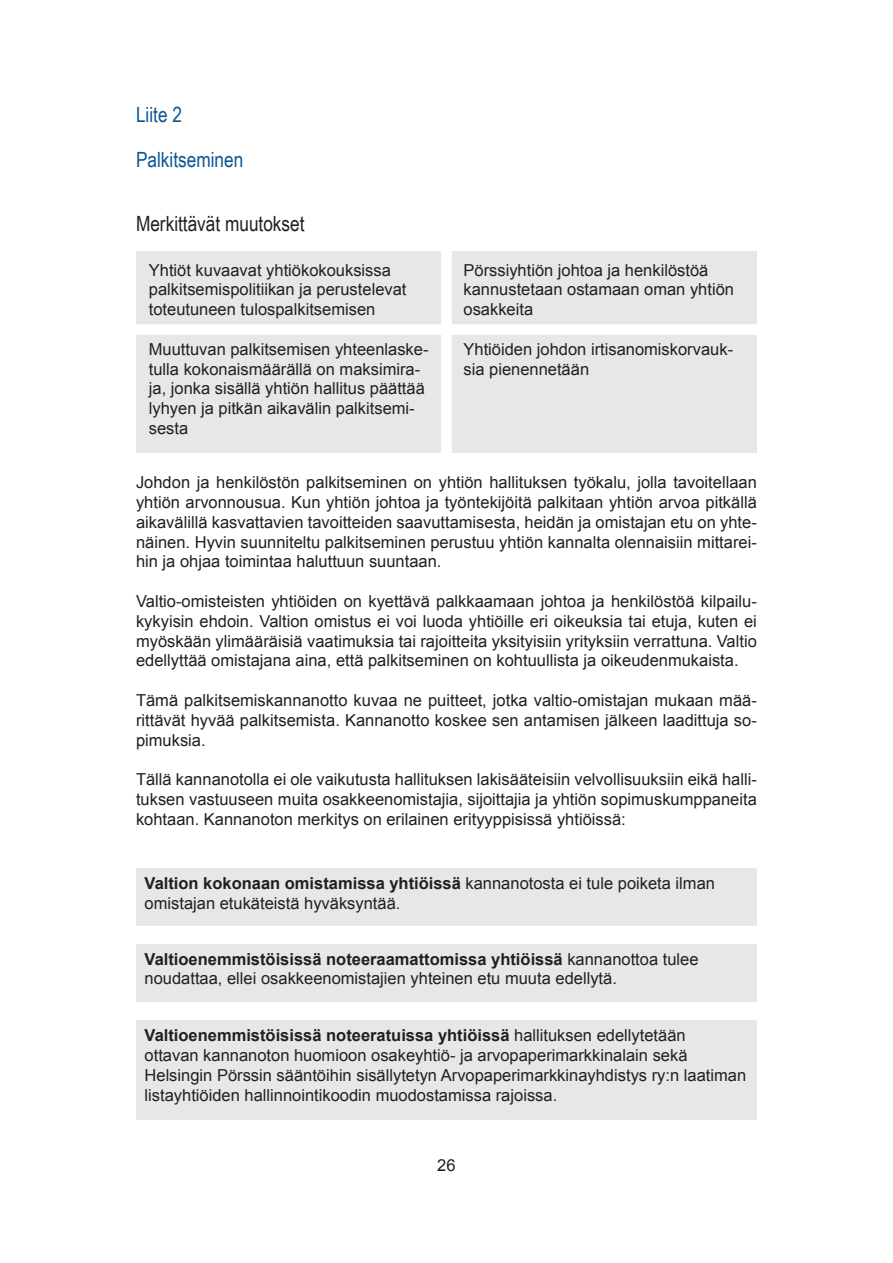
<style>
.page{position:relative;width:893px;height:1263px;background:#fff}
.page>*{position:absolute;margin:0;border:0;box-sizing:border-box;transform-origin:0 0}
.t1{font:21px "Arial Narrow";color:#231f20}
.t2{font:21px/45px "Arial Narrow";color:#0b5693}
.t3{font:16.5px/19.8px "Arial";color:#231f20}
.s1{font-weight:700}
</style>
<div class="page">
<div style="left:136px;top:251px;width:621px;height:202px;background:#e6e7e9"></div>
<div style="left:136px;top:868px;width:621px;height:58px;background:#e6e7e9"></div>
<div style="left:136px;top:944px;width:621px;height:57px;background:#e6e7e9"></div>
<div style="left:136px;top:1020px;width:621px;height:100px;background:#e6e7e9"></div>
<div style="left:441px;top:248px;width:11px;height:220px;background:#fff"></div>
<div style="left:119px;top:324px;width:647px;height:11px;background:#fff"></div>
<p class="t2" style="left:136px;top:91px;width:109px">Liite 2<br>Palkitseminen</p>
<p class="t1" style="left:136px;top:209px;width:170px">Merkittävät muutokset</p>
<p class="t3" style="left:149px;top:260px;width:259px">Yhtiöt kuvaavat yhtiökokouksissa palkitsemispolitiikan ja perustelevat toteutuneen tulospalkitsemisen</p>
<p class="t3" style="left:149px;top:339px;width:281px">Muuttuvan palkitsemisen yhteenlaske&shy;tulla kokonaismäärällä on maksimira&shy;ja, jonka sisällä yhtiön hallitus päättää lyhyen ja pitkän aikavälin palkitsemi&shy;sesta</p>
<p class="t3" style="left:463px;top:260px;width:272px">Pörssiyhtiön johtoa ja henkilöstöä kannustetaan ostamaan oman yhtiön osakkeita</p>
<p class="t3" style="left:463px;top:339px;width:271px">Yhtiöiden johdon irtisanomiskorvauk&shy;sia pienennetään</p>
<p class="t3" style="left:136px;top:473px;width:622px;text-align:justify">Johdon ja henkilöstön palkitseminen on yhtiön hallituksen työkalu, jolla tavoitellaan yhtiön arvonnousua. Kun yhtiön johtoa ja työntekijöitä palkitaan yhtiön arvoa pitkällä aikavälillä kasvattavien tavoitteiden saavuttamisesta, heidän ja omistajan etu on yhte&shy;näinen. Hyvin suunniteltu palkitseminen perustuu yhtiön kannalta olennaisiin mittarei&shy;hin ja ohjaa toimintaa haluttuun suuntaan.</p>
<p class="t3" style="left:136px;top:591px;width:622px;text-align:justify">Valtio-omisteisten yhtiöiden on kyettävä palkkaamaan johtoa ja henkilöstöä kilpailu&shy;kykyisin ehdoin. Valtion omistus ei voi luoda yhtiöille eri oikeuksia tai etuja, kuten ei myöskään ylimääräisiä vaatimuksia tai rajoitteita yksityisiin yrityksiin verrattuna. Valtio edellyttää omistajana aina, että palkitseminen on kohtuullista ja oikeudenmukaista.</p>
<p class="t3" style="left:136px;top:690px;width:622px;text-align:justify">Tämä palkitsemiskannanotto kuvaa ne puitteet, jotka valtio-omistajan mukaan mää&shy;rittävät hyvää palkitsemista. Kannanotto koskee sen antamisen jälkeen laadittuja so&shy;pimuksia.</p>
<p class="t3" style="left:136px;top:770px;width:622px;text-align:justify">Tällä kannanotolla ei ole vaikutusta hallituksen lakisääteisiin velvollisuuksiin eikä halli&shy;tuksen vastuuseen muita osakkeenomistajia, sijoittajia ja yhtiön sopimuskumppaneita kohtaan. Kannanoton merkitys on erilainen erityyppisissä yhtiöissä:</p>
<p class="t3" style="left:145px;top:873px;width:572px"><span class="s1">Valtion kokonaan omistamissa yhtiöissä</span> kannanotosta ei tule poiketa ilman omistajan etukäteistä hyväksyntää.</p>
<p class="t3" style="left:145px;top:949px;width:555px"><span class="s1">Valtioenemmistöisissä noteeraamattomissa yhtiöissä</span> kannanottoa tulee noudattaa, ellei osakkeenomistajien yhteinen etu muuta edellytä.</p>
<p class="t3" style="left:145px;top:1025px;width:603px"><span class="s1">Valtioenemmistöisissä noteeratuissa yhtiöissä</span> hallituksen edellytetään<br>ottavan kannanoton huomioon osakeyhtiö- ja arvopaperimarkkinalain sekä Helsingin Pörssin sääntöihin sisällytetyn Arvopaperimarkkinayhdistys ry:n laatiman listayhtiöiden hallinnointikoodin muodostamissa rajoissa.</p>
<p class="t3" style="left:437px;top:1155px;width:20px">26</p>
</div>
